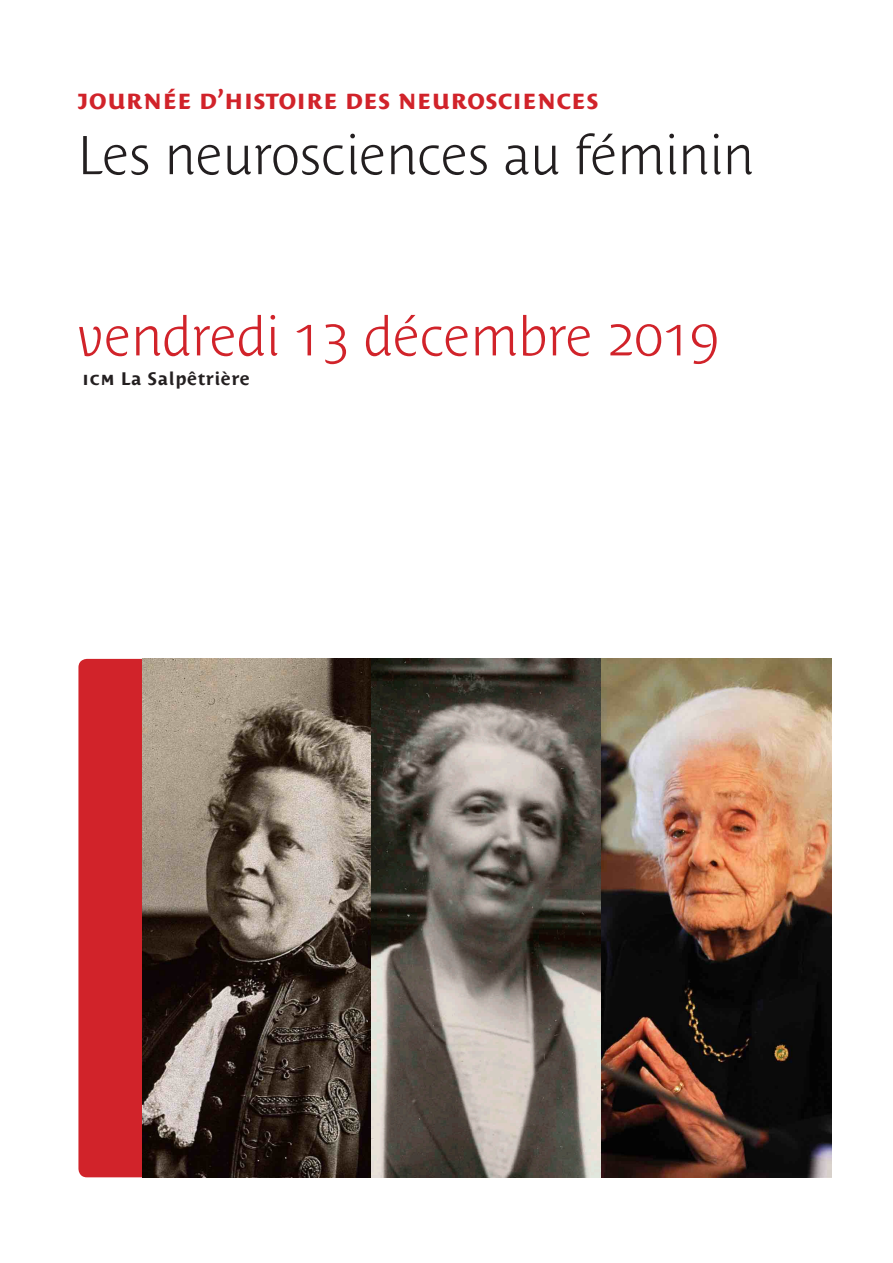
<style>
.page{position:relative;width:893px;height:1263px;background:#fff}
.page>*{position:absolute;margin:0;border:0;box-sizing:border-box;transform-origin:0 0}
.t1{font:300 54px "Costa Ptf";color:#231f20}
.t2{font:300 54px "Costa Ptf";color:#d1232a}
.t3{font:700 27px "Costa Ptf";color:#d1232a}
.t4{font:700 18px "Costa Ptf";letter-spacing:.04em;color:#231f20}
</style>
<div class="page">
<svg style="left:78px;top:659px;width:64px;height:518px;background:#d32f36"></svg>
<img style="left:142px;top:659px;width:689px;height:518px">
<p class="t3" style="left:77px;top:85px;width:523px">JOURNÉE D’HISTOIRE DES NEUROSCIENCES</p>
<h1 class="t1" style="left:77px;top:116px;width:678px">Les neurosciences au féminin</h1>
<h1 class="t2" style="left:77px;top:297px;width:643px">vendredi 13 décembre 2019</h1>
<p class="t4" style="left:83px;top:369px;width:169px">ICM La Salpêtrière</p>
</div>
